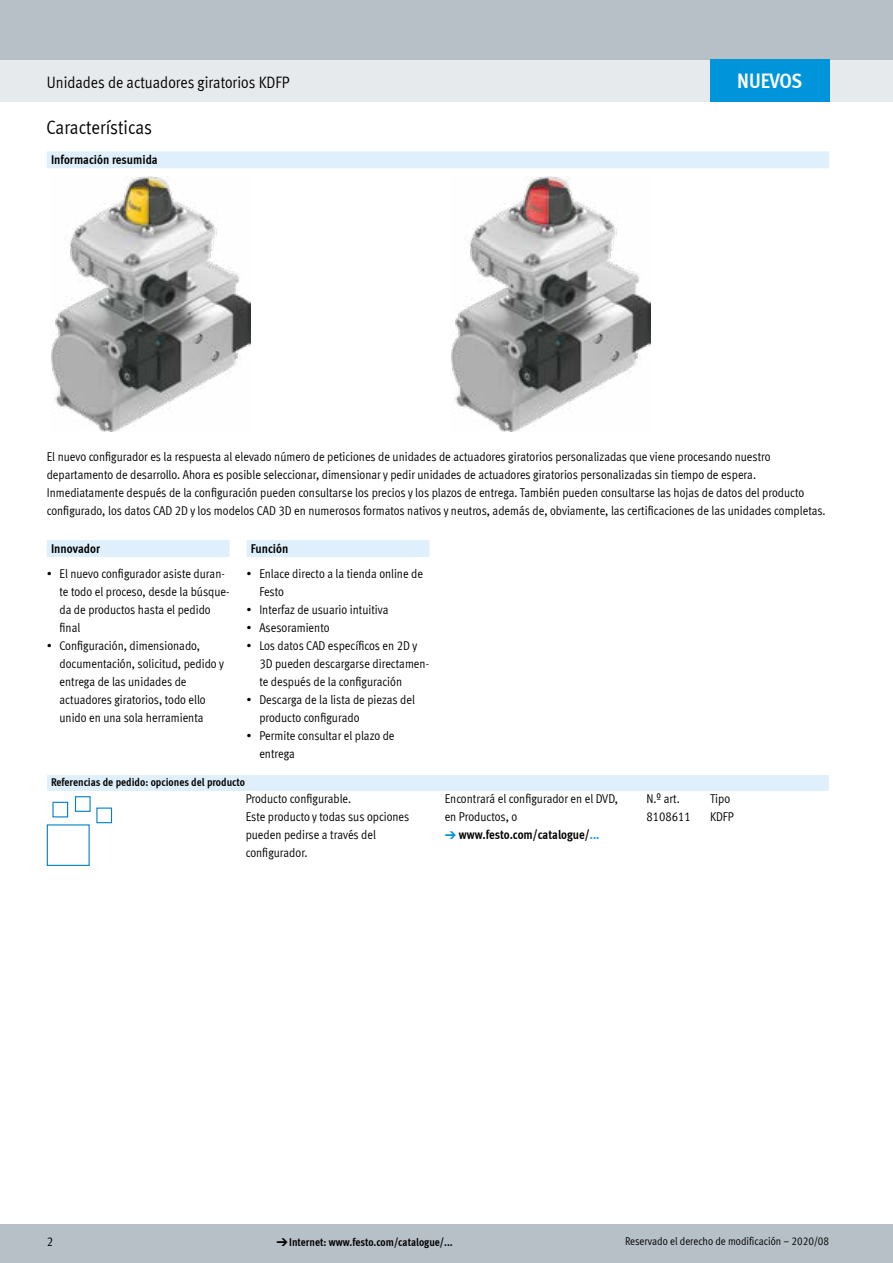
<style>
.page{position:relative;width:893px;height:1263px;background:#fff}
.page>*{position:absolute;margin:0;border:0;box-sizing:border-box;transform-origin:0 0}
.FES_box_title{font:700 21px "Meta Cond LF";letter-spacing:-.02em;color:#fff}
.FES_title_section{font:19.5px "Meta Cond LF";letter-spacing:-.005em;color:#000}
.FES_title_family{font:16.5px "Meta Cond LF";color:#000}
.FES_regular{font:12.75px/18px "Meta Cond LF";color:#000}
.FES_head_1_text{font:700 12.75px "Meta Cond LF";color:#000}
.FES_regular-2{font:700 12.75px "Meta Cond LF";color:#000}
.FES_tab_head_1{font:700 11.25px "Meta Cond LF";color:#000}
.t1{font:11.25px "Meta Cond LF";color:#000}
.s1{font-family:"Meto Pict 182";font-weight:400;font-size:11.25px;color:#0095db}
.s2{color:#0095db}
.s3{font-family:"Meto Pict 182";font-weight:400}
</style>
<div class="page">
<div style="left:0;top:1225px;width:893px;height:38px;background:#b6c0c6"></div>
<div style="left:0;top:60px;width:893px;height:42px;background:#e7eaec"></div>
<div style="left:0;top:0;width:893px;height:60px;background:#b6c0c6"></div>
<div style="left:47px;top:151px;width:782px;height:17px;background:#dff0fc"></div>
<img style="left:51px;top:176px;width:199px;height:256px">
<img style="left:451px;top:176px;width:200px;height:256px">
<div style="left:47px;top:540px;width:382px;height:17px;background:#dff0fc"></div>
<div style="left:47px;top:775px;width:781px;height:16px;background:#dff0fc"></div>
<div style="left:710px;top:60px;width:119px;height:42px;background:#0095db"></div>
<div style="left:47px;top:824px;width:43px;height:42px;border:1px solid #0080c6"></div>
<div style="left:52px;top:802px;width:16px;height:15px;background:#fff;border:1px solid #0080c6"></div>
<div style="left:75px;top:796px;width:16px;height:16px;border:1px solid #0080c6"></div>
<div style="left:96px;top:807px;width:16px;height:16px;border:1px solid #0080c6"></div>
<p class="FES_title_family" style="left:47px;top:72px;width:244px">Unidades de actuadores giratorios KDFP</p>
<p class="FES_title_section" style="left:46px;top:116px;width:107px">Características</p>
<p class="FES_head_1_text" style="left:51px;top:151px;width:108px">Información resumida</p>
<p class="FES_box_title" style="left:737px;top:67px;width:67px">NUEVOS</p>
<p class="FES_regular" style="left:47px;top:447px;width:780px">El nuevo configurador es la respuesta al elevado número de peticiones de unidades de actuadores giratorios personalizadas que viene procesando nuestro departamento de desarrollo. Ahora es posible seleccionar, dimensionar y pedir unidades de actuadores giratorios personalizadas sin tiempo de espera.<br>Inmediatamente después de la configuración pueden consultarse los precios y los plazos de entrega. También pueden consultarse las hojas de datos del producto configurado, los datos CAD 2D y los modelos CAD 3D en numerosos formatos nativos y neutros, además de, obviamente, las certificaciones de las unidades completas.</p>
<p class="FES_head_1_text" style="left:51px;top:540px;width:50px">Innovador</p>
<p class="FES_head_1_text" style="left:251px;top:540px;width:39px">Función</p>
<p class="FES_regular" style="left:60px;top:564px;width:171px;text-indent:-13px">• El nuevo configurador asiste duran&shy;te todo el proceso, desde la búsque&shy;da de productos hasta el pedido final</p>
<p class="FES_regular" style="left:60px;top:636px;width:166px;text-indent:-13px">• Configuración, dimensionado, documentación, solicitud, pedido y entrega de las unidades de actuadores giratorios, todo ello unido en una sola herramienta</p>
<p class="FES_regular" style="left:259px;top:564px;width:165px;text-indent:-13px">• Enlace directo a la tienda online de<br>Festo</p>
<p class="FES_regular" style="left:247px;top:600px;width:143px">• Interfaz de usuario intuitiva</p>
<p class="FES_regular" style="left:247px;top:618px;width:84px">• Asesoramiento</p>
<p class="FES_regular" style="left:259px;top:636px;width:171px;text-indent:-13px">• Los datos CAD específicos en 2D y<br>3D pueden descargarse directamen&shy;te después de la configuración</p>
<p class="FES_regular" style="left:259px;top:690px;width:157px;text-indent:-13px">• Descarga de la lista de piezas del producto configurado</p>
<p class="FES_regular" style="left:259px;top:726px;width:137px;text-indent:-13px">• Permite consultar el plazo de entrega</p>
<p class="FES_tab_head_1" style="left:51px;top:775px;width:196px">Referencias de pedido: opciones del producto</p>
<p class="FES_regular" style="left:246px;top:789px;width:107px">Producto configurable.</p>
<p class="FES_regular" style="left:246px;top:807px;width:165px">Este producto y todas sus opciones pueden pedirse a través del configurador.</p>
<p class="FES_regular" style="left:445px;top:789px;width:175px">Encontrará el configurador en el DVD, en Productos, o</p>
<p class="FES_regular-2" style="left:445px;top:827px;width:156px"><span class="s1">d</span> www.festo.com/catalogue/<span class="s2">...</span></p>
<p class="FES_regular" style="left:646px;top:789px;width:35px">N.º art.</p>
<p class="FES_regular" style="left:646px;top:807px;width:46px">8108611</p>
<p class="FES_regular" style="left:710px;top:789px;width:22px">Tipo</p>
<p class="FES_regular" style="left:710px;top:807px;width:25px">KDFP</p>
<p class="FES_regular" style="left:47px;top:1232px;width:8px">2</p>
<p class="FES_tab_head_1" style="left:276px;top:1235px;width:178px"><span class="s3">d</span>Internet: www.festo.com/catalogue/...</p>
<p class="t1" style="left:625px;top:1234px;width:206px">Reservado el derecho de modificación – 2020/08</p>
</div>
